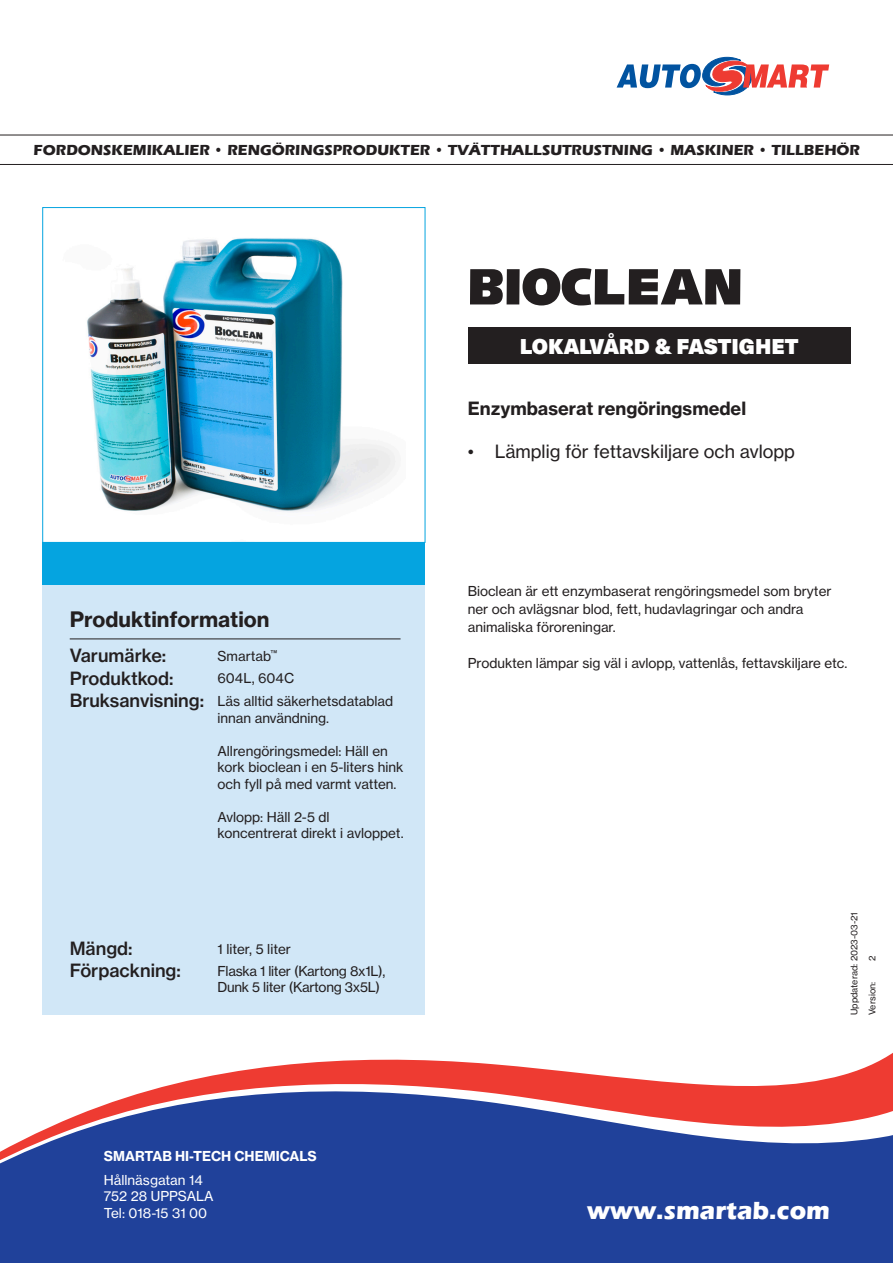
<style>
.page{position:relative;width:893px;height:1263px;background:#fff}
.page>*{position:absolute;margin:0;border:0;box-sizing:border-box;transform-origin:0 0}
.t1{font:900 51px "Syntax";color:#231f20}
.t2{font:700 25.5px "Eras ITC";color:#fff}
.t3{font:21px "Neue Haas Unica W1 G X Black";color:#fff}
.t4{font:21px "N Haas Grotesk TX Pro 75 Bd";color:#231f20}
.t5{font:18px "N Haas Grotesk TX Pro 65 Md";color:#231f20}
.t6{font:18px "N Haas Grotesk TX Pro 55 Rg";color:#231f20}
.t7{font:18px "N Haas Grotesk TX Pro 75 Bd";color:#231f20}
.t8{font:700 15px "Eras ITC";color:#231f20}
.t9{font:13.5px/16.5px "N Haas Grotesk TX Pro 55 Rg";color:#231f20}
.t10{font:13.5px/16.2px "N Haas Grotesk TX Pro 55 Rg";letter-spacing:-.02em;color:#231f20}
.t11{font:13.5px "N Haas Grotesk TX Pro 55 Rg";color:#fff}
.t12{font:13.5px "N Haas Grotesk TX Pro 75 Bd";color:#fff}
.t13{font:9px "N Haas Grotesk TX Pro 55 Rg";color:#231f20}
</style>
<div class="page">
<svg style="left:0;top:1052px;width:893px;height:211px;fill:#20419a"></svg>
<svg style="left:617px;top:57px;width:212px;height:38px"></svg>
<svg style="left:0;top:135px;width:893px;height:30px"></svg>
<img style="left:87px;top:238px;width:309px;height:275px">
<div style="left:43px;top:207px;width:382px;height:336px;border:1px solid #05a4e0"></div>
<div style="left:468px;top:327px;width:382px;height:37px;background:#231f20"></div>
<div style="left:43px;top:543px;width:382px;height:42px;background:#05a4e0"></div>
<div style="left:43px;top:585px;width:382px;height:430px;background:#d1e7f7"></div>
<hr style="left:70px;top:639px;width:331px;height:1px;background:#231f20">
<p class="t8" style="left:34px;top:141px;width:828px">FORDONSKEMIKALIER • RENGÖRINGSPRODUKTER • TVÄTTHALLSUTRUSTNING • MASKINER • TILLBEHÖR</p>
<p class="t1" style="left:468px;top:256px;width:276px">BIOCLEAN</p>
<p class="t3" style="left:520px;top:329px;width:280px">LOKALVÅRD &amp; FASTIGHET</p>
<p class="t7" style="left:468px;top:397px;width:280px">Enzymbaserat rengöringsmedel</p>
<p class="t6" style="left:468px;top:440px;width:329px">• Lämplig för fettavskiljare och avlopp</p>
<p class="t4" style="left:70px;top:606px;width:201px">Produktinformation</p>
<p class="t5" style="left:70px;top:644px;width:98px">Varumärke:</p>
<p class="t5" style="left:70px;top:667px;width:105px">Produktkod:</p>
<p class="t5" style="left:70px;top:689px;width:136px">Bruksanvisning:</p>
<p class="t9" style="left:217px;top:648px;width:61px">Smartab<sup>™</sup></p>
<p class="t9" style="left:217px;top:670px;width:78px">604L, 604C</p>
<p class="t9" style="left:217px;top:693px;width:177px">Läs alltid säkerhetsdatablad innan användning.</p>
<p class="t9" style="left:217px;top:743px;width:187px">Allrengöringsmedel: Häll en kork bioclean i en 5-liters hink och fyll på med varmt vatten.</p>
<p class="t9" style="left:217px;top:809px;width:188px">Avlopp: Häll 2-5 dl koncentrerat direkt i avloppet.</p>
<p class="t5" style="left:70px;top:937px;width:64px">Mängd:</p>
<p class="t5" style="left:70px;top:959px;width:113px">Förpackning:</p>
<p class="t9" style="left:217px;top:940px;width:75px">1 liter, 5 liter</p>
<p class="t10" style="left:217px;top:963px;width:169px">Flaska 1 liter (Kartong 8x1L),<br>Dunk 5 liter (Kartong 3x5L)</p>
<p class="t9" style="left:468px;top:582px;width:365px;line-height:18px">Bioclean är ett enzymbaserat rengöringsmedel som bryter ner och avlägsnar blod, fett, hudavlagringar och andra animaliska föroreningar.</p>
<p class="t9" style="left:468px;top:654px;width:381px">Produkten lämpar sig väl i avlopp, vattenlås, fettavskiljare etc.</p>
<p class="t13" style="left:849px;top:1015px;width:105px;rotate:-90deg">Uppdaterad: 2023-03-21</p>
<p class="t13" style="left:867px;top:961px;width:7px;rotate:-90deg">2</p>
<p class="t13" style="left:867px;top:1015px;width:35px;rotate:-90deg">Version:</p>
<p class="t12" style="left:104px;top:1148px;width:214px">SMARTAB HI-TECH CHEMICALS</p>
<p class="t11" style="left:104px;top:1172px;width:101px">Hållnäsgatan 14</p>
<p class="t11" style="left:104px;top:1188px;width:111px">752 28 UPPSALA</p>
<p class="t11" style="left:104px;top:1204px;width:105px">Tel: 018-15 31 00</p>
<p class="t2" style="left:587px;top:1196px;width:245px">www.smartab.com</p>
</div>
